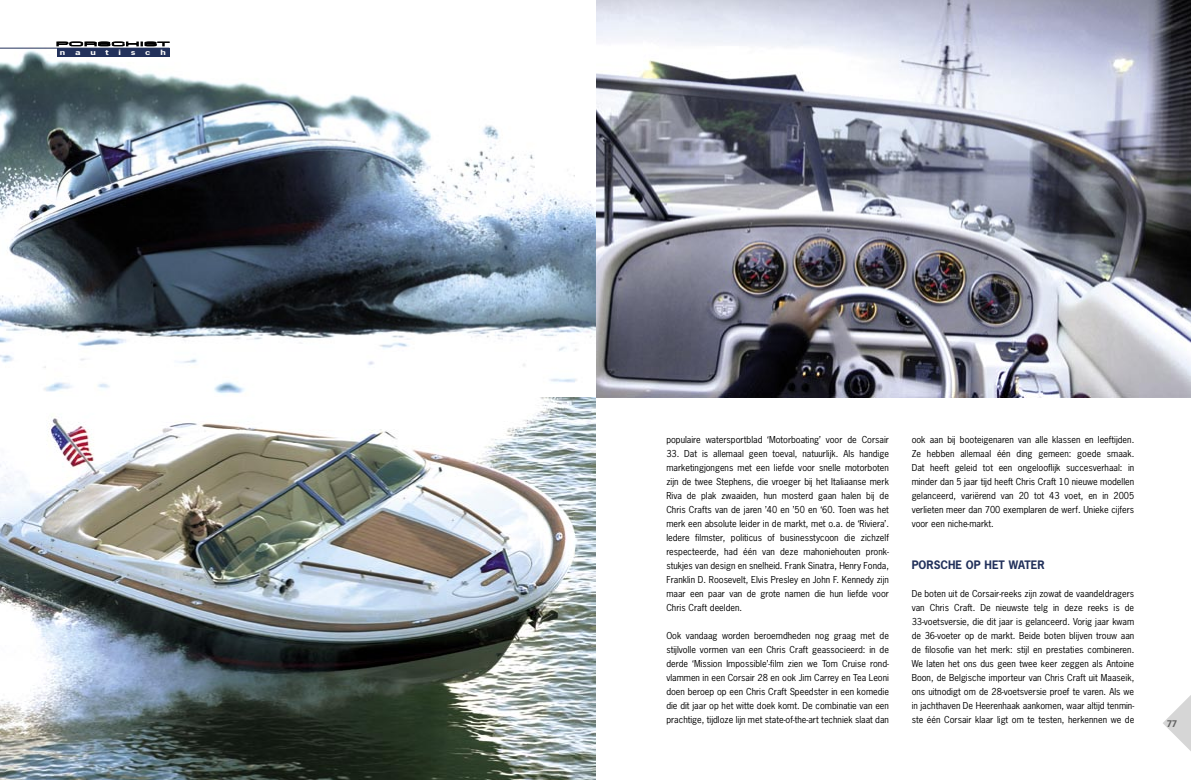
<style>
.page{position:relative;width:1191px;height:780px;background:#fff}
.page>*{position:absolute;margin:0;border:0;box-sizing:border-box;transform-origin:0 0}
.tussentitels{font:700 11px "News Gothic";color:#22315b}
.l_tekst{font:9px/14px "News Gothic";color:#000;text-align:justify}
.Normaal{font:9px/14px "News Gothic";color:#000;text-align:justify}
.Normaal-2{font:700 8.7px "News Gothic";color:#636363}
.Normaal-3{font:700 6.9px "News Gothic";color:#fff;scale:1.4 1}
</style>
<div class="page">
<img style="left:595px;top:0;width:596px;height:397px">
<img style="left:0;top:46px;width:595px;height:734px">
<div style="left:57px;top:48px;width:112px;height:9px;background:#22315b"></div>
<hr style="left:0;top:48px;width:169px;height:1px;background:#22315b">
<svg style="left:56px;top:41px;width:114px;height:5px"></svg>
<svg style="left:1163px;top:695px;width:28px;height:56px"></svg>
<p class="Normaal-3" style="left:60px;top:47px;width:5px">n</p>
<p class="Normaal-3" style="left:75px;top:47px;width:5px">a</p>
<p class="Normaal-3" style="left:90px;top:47px;width:5px">u</p>
<p class="Normaal-3" style="left:106px;top:47px;width:4px">t</p>
<p class="Normaal-3" style="left:119px;top:47px;width:3px">i</p>
<p class="Normaal-3" style="left:131px;top:47px;width:5px">s</p>
<p class="Normaal-3" style="left:145px;top:47px;width:5px">c</p>
<p class="Normaal-3" style="left:160px;top:47px;width:5px">h</p>
<p class="Normaal" style="left:666px;top:432px;width:224px">populaire watersportblad ‘Motorboating’ voor de Corsair</p>
<p class="Normaal" style="left:666px;top:446px;width:224px">33. Dat is allemaal geen toeval, natuurlijk. Als handige marketingjongens met een liefde voor snelle motorboten zijn de twee Stephens, die vroeger bij het Italiaanse merk Riva de plak zwaaiden, hun mosterd gaan halen bij de Chris Crafts van de jaren ’40 en ’50 en ‘60. Toen was het merk een absolute leider in de markt, met o.a. de ‘Riviera’.<br>Iedere filmster, politicus of businesstycoon die zichzelf respecteerde, had één van deze mahoniehouten pronk&shy;stukjes van design en snelheid. Frank Sinatra, Henry Fonda, Franklin D. Roosevelt, Elvis Presley en John F. Kennedy zijn maar een paar van de grote namen die hun liefde voor Chris Craft deelden.</p>
<p class="l_tekst" style="left:666px;top:628px;width:224px">Ook vandaag worden beroemdheden nog graag met de stijlvolle vormen van een Chris Craft geassocieerd: in de derde ‘Mission Impossible’-film zien we Tom Cruise rond&shy;vlammen in een Corsair 28 en ook Jim Carrey en Tea Leoni doen beroep op een Chris Craft Speedster in een komedie die dit jaar op het witte doek komt. De combinatie van een prachtige, tijdloze lijn met state-of-the-art techniek slaat dan</p>
<p class="l_tekst" style="left:911px;top:432px;width:224px">ook aan bij booteigenaren van alle klassen en leeftijden.<br>Ze hebben allemaal één ding gemeen: goede smaak.<br>Dat heeft geleid tot een ongelooflijk succesverhaal: in minder dan 5 jaar tijd heeft Chris Craft 10 nieuwe modellen gelanceerd, variërend van 20 tot 43 voet, en in 2005 verlieten meer dan 700 exemplaren de werf. Unieke cijfers voor een niche-markt.</p>
<p class="tussentitels" style="left:911px;top:557px;width:134px">PORSCHE OP HET WATER</p>
<p class="l_tekst" style="left:911px;top:586px;width:224px">De boten uit de Corsair-reeks zijn zowat de vaandeldragers van Chris Craft. De nieuwste telg in deze reeks is de 33-voetsversie, die dit jaar is gelanceerd. Vorig jaar kwam de 36-voeter op de markt. Beide boten blijven trouw aan de filosofie van het merk: stijl en prestaties combineren.<br>We laten het ons dus geen twee keer zeggen als Antoine Boon, de Belgische importeur van Chris Craft uit Maaseik, ons uitnodigt om de 28-voetsversie proef te varen. Als we in jachthaven De Heerenhaak aankomen, waar altijd tenmin&shy;ste één Corsair klaar ligt om te testen, herkennen we de</p>
<p class="Normaal-2" style="left:1166px;top:717px;width:12px">77</p>
</div>
